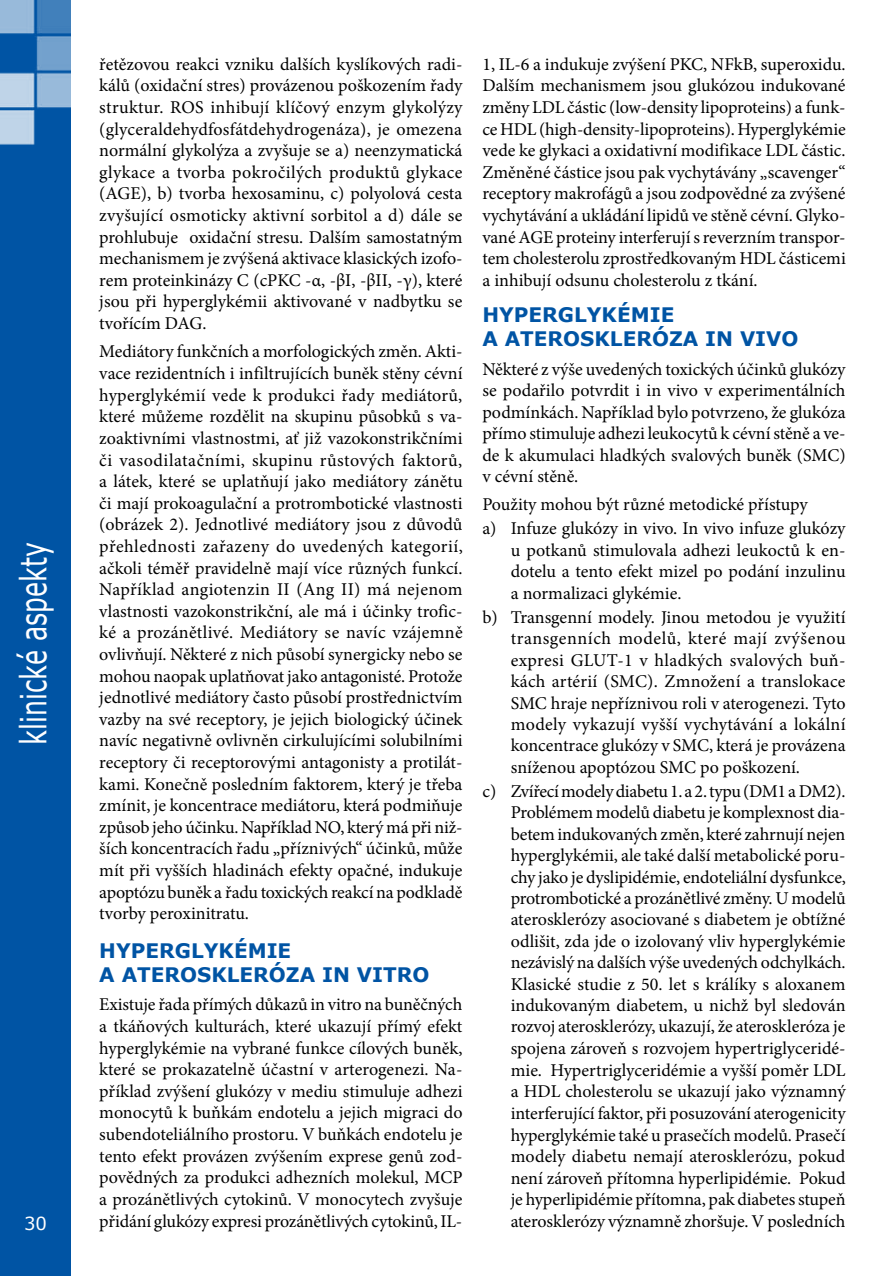
<style>
.page{position:relative;width:891px;height:1276px;background:#fff}
.page>*{position:absolute;margin:0;border:0;box-sizing:border-box;transform-origin:0 0}
.t1{font:36px "Verdana";color:#fff;scale:.7 1}
.t2{font:700 20px "Verdana";color:#0054a4}
.t3{font:18px/21.6px "Minion Pro";letter-spacing:-.005em;color:#000;text-align:justify}
.t4{font:18px "Verdana";color:#fff}
</style>
<div class="page">
<img style="left:0;top:0;width:71px;height:1276px">
<h1 class="t1" style="left:10px;top:745px;width:290px;rotate:-90deg">klinické aspekty</h1>
<p class="t4" style="left:24px;top:1211px;width:24px">30</p>
<p class="t3" style="left:99px;top:53px;width:364px">řetězovou reakci vzniku dalších kyslíkových radi&shy;kálů (oxidační stres) provázenou poškozením řady struktur. ROS inhibují klíčový enzym glykolýzy (glyceraldehydfosfátdehydrogenáza), je omezena normální glykolýza a zvyšuje se a) neenzymatická glykace a tvorba pokročilých produktů glykace (AGE), b) tvorba hexosaminu, c) polyolová cesta zvyšující osmoticky aktivní sorbitol a d) dále se prohlubuje oxidační stresu. Dalším samostatným mechanismem je zvýšená aktivace klasických izofo&shy;rem proteinkinázy C (cPKC -α, -βI, -βII, -γ), které jsou při hyperglykémii aktivované v nadbytku se tvořícím DAG.</p>
<p class="t3" style="left:99px;top:341px;width:365px">Mediátory funkčních a morfologických změn. Akti&shy;vace rezidentních i infiltrujících buněk stěny cévní hyperglykémií vede k produkci řady mediátorů, které můžeme rozdělit na skupinu působků s va&shy;zoaktivními vlastnostmi, ať již vazokonstrikčními či vasodilatačními, skupinu růstových faktorů, a látek, které se uplatňují jako mediátory zánětu či mají prokoagulační a protrombotické vlastnosti (obrázek 2). Jednotlivé mediátory jsou z důvodů přehlednosti zařazeny do uvedených kategorií, ačkoli téměř pravidelně mají více různých funkcí.<br>Například angiotenzin II (Ang II) má nejenom vlastnosti vazokonstrikční, ale má i účinky trofic&shy;ké a prozánětlivé. Mediátory se navíc vzájemně ovlivňují. Některé z nich působí synergicky nebo se mohou naopak uplatňovat jako antagonisté. Protože jednotlivé mediátory často působí prostřednictvím vazby na své receptory, je jejich biologický účinek navíc negativně ovlivněn cirkulujícími solubilními receptory či receptorovými antagonisty a protilát&shy;kami. Konečně posledním faktorem, který je třeba zmínit, je koncentrace mediátoru, která podmiňuje způsob jeho účinku. Například NO, který má při niž&shy;ších koncentracích řadu „příznivých“ účinků, může mít při vyšších hladinách efekty opačné, indukuje apoptózu buněk a řadu toxických reakcí na podkladě tvorby peroxinitratu.</p>
<p class="t2" style="left:99px;top:938px;width:33px">HYPER</p>
<p class="t2" style="left:175px;top:938px;width:85px">GLYKÉMIE</p>
<p class="t2" style="left:99px;top:962px;width:38px">A ATER</p>
<p class="t2" style="left:180px;top:962px;width:62px">OSKLER</p>
<p class="t2" style="left:269px;top:962px;width:29px">ÓZAIN</p>
<p class="t2" style="left:357px;top:962px;width:30px">VITR</p>
<p class="t2" style="left:412px;top:962px;width:18px">O</p>
<p class="t3" style="left:99px;top:994px;width:364px">Existuje řada přímých důkazů in vitro na buněčných a tkáňových kulturách, které ukazují přímý efekt hyperglykémie na vybrané funkce cílových buněk, které se prokazatelně účastní v arterogenezi. Na&shy;příklad zvýšení glukózy v mediu stimuluje adhezi monocytů k buňkám endotelu a jejich migraci do subendoteliálního prostoru. V buňkách endotelu je tento efekt provázen zvýšením exprese genů zod&shy;povědných za produkci adhezních molekul, MCP a prozánětlivých cytokinů. V monocytech zvyšuje přidání glukózy expresi prozánětlivých cytokinů, IL-</p>
<p class="t3" style="left:482px;top:53px;width:365px">1, IL-6 a indukuje zvýšení PKC, NFkB, superoxidu.<br>Dalším mechanismem jsou glukózou indukované změny LDL částic (low-density lipoproteins) a funk&shy;ce HDL (high-density-lipoproteins). Hyperglykémie vede ke glykaci a oxidativní modifikace LDL částic.<br>Změněné částice jsou pak vychytávány „scavenger“ receptory makrofágů a jsou zodpovědné za zvýšené vychytávání a ukládání lipidů ve stěně cévní. Glyko&shy;vané AGE proteiny interferují s reverzním transpor&shy;tem cholesterolu zprostředkovaným HDL částicemi a inhibují odsunu cholesterolu z tkání.</p>
<p class="t2" style="left:482px;top:302px;width:33px">HYPER</p>
<p class="t2" style="left:557px;top:302px;width:85px">GLYKÉMIE</p>
<p class="t2" style="left:482px;top:326px;width:38px">A ATER</p>
<p class="t2" style="left:563px;top:326px;width:62px">OSKLER</p>
<p class="t2" style="left:651px;top:326px;width:29px">ÓZAIN</p>
<p class="t2" style="left:739px;top:326px;width:60px">VIVO</p>
<p class="t3" style="left:482px;top:358px;width:364px">Některé z výše uvedených toxických účinků glukózy se podařilo potvrdit i in vivo v experimentálních podmínkách. Například bylo potvrzeno, že glukóza přímo stimuluje adhezi leukocytů k cévní stěně a ve&shy;de k akumulaci hladkých svalových buněk (SMC) v cévní stěně.</p>
<p class="t3" style="left:482px;top:492px;width:364px;line-height:24.2px">Použity mohou být různé metodické přístupy<br>a) Infuze glukózy in vivo. In vivo infuze glukózy</p>
<p class="t3" style="left:510px;top:539px;width:336px">u potkanů stimulovala adhezi leukoctů k en&shy;dotelu a tento efekt mizel po podání inzulinu a normalizaci glykémie.</p>
<p class="t3" style="left:510px;top:606px;width:336px;text-indent:-28px">b) Transgenní modely. Jinou metodou je využití transgenních modelů, které mají zvýšenou expresi GLUT-1 v hladkých svalových buň&shy;kách artérií (SMC). Zmnožení a translokace SMC hraje nepříznivou roli v aterogenezi. Tyto modely vykazují vyšší vychytávání a lokální koncentrace glukózy v SMC, která je provázena sníženou apoptózou SMC po poškození.</p>
<p class="t3" style="left:510px;top:780px;width:336px;text-indent:-28px">c) Zvířecí modely diabetu 1. a 2. typu (DM1 a DM2).<br>Problémem modelů diabetu je komplexnost dia&shy;betem indukovaných změn, které zahrnují nejen hyperglykémii, ale také další metabolické poru&shy;chy jako je dyslipidémie, endoteliální dysfunkce, protrombotické a prozánětlivé změny. U modelů aterosklerózy asociované s diabetem je obtížné odlišit, zda jde o izolovaný vliv hyperglykémie nezávislý na dalších výše uvedených odchylkách.<br>Klasické studie z 50. let s králíky s aloxanem indukovaným diabetem, u nichž byl sledován rozvoj aterosklerózy, ukazují, že ateroskleróza je spojena zároveň s rozvojem hypertriglyceridé&shy;mie. Hypertriglyceridémie a vyšší poměr LDL a HDL cholesterolu se ukazují jako významný interferující faktor, při posuzování aterogenicity hyperglykémie také u prasečích modelů. Prasečí modely diabetu nemají aterosklerózu, pokud není zároveň přítomna hyperlipidémie. Pokud je hyperlipidémie přítomna, pak diabetes stupeň aterosklerózy významně zhoršuje. V posledních</p>
</div>
